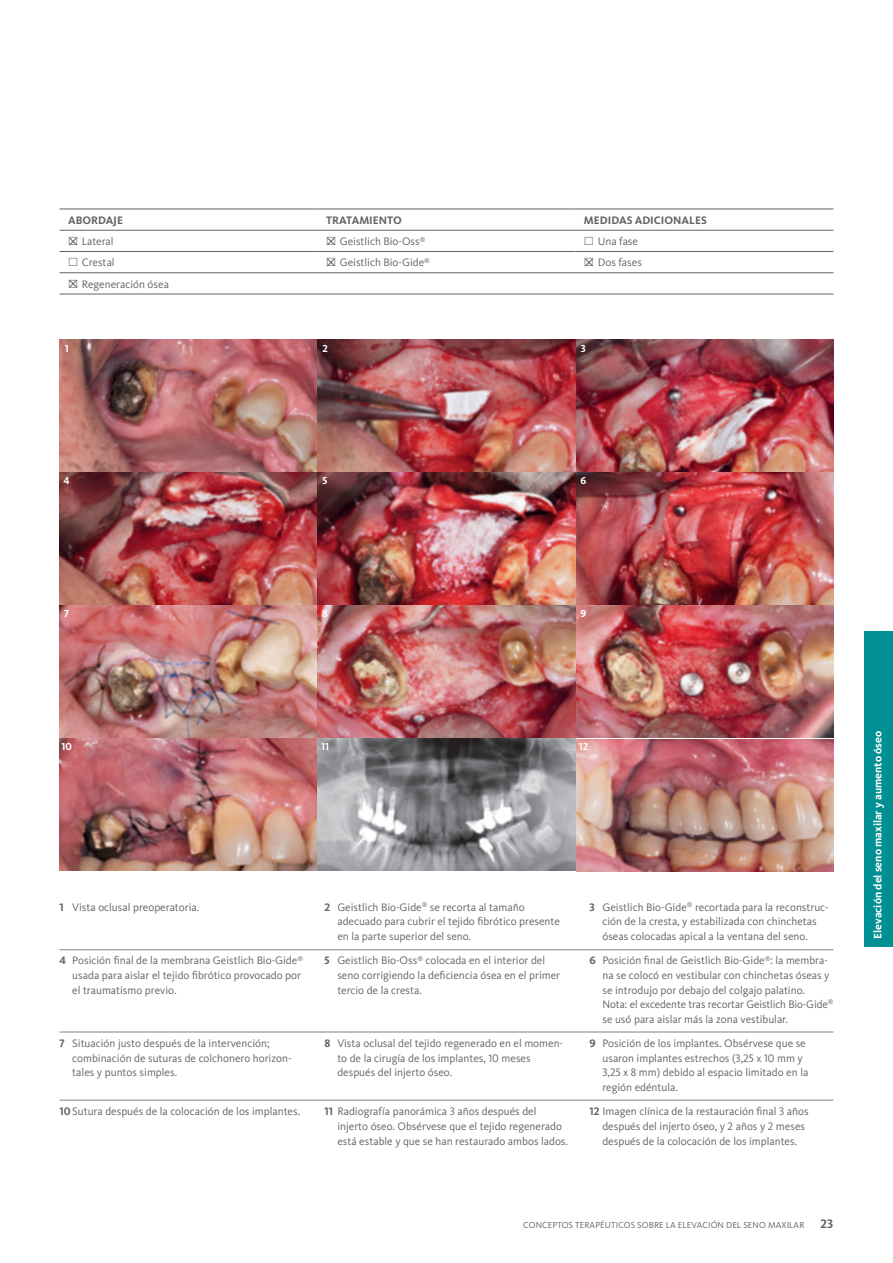
<style>
.page{position:relative;width:893px;height:1263px;background:#fff}
.page>*{position:absolute;margin:0;border:0;box-sizing:border-box;transform-origin:0 0}
.t1{font:700 12.75px "Kievit Pro";color:#636366}
.t2{font:11.25px/14.7px "Kievit Pro";color:#636366}
.t3{font:700 11.25px "Kievit Pro";color:#636366}
.t4{font:700 11.25px "Kievit Pro";color:#fff}
.t5{font:700 10.5px "Kievit Pro";color:#fff}
.t6{font:9px "Kievit Pro";letter-spacing:.01em;color:#636366}
.s1{font-weight:700}
</style>
<div class="page">
<img style="left:60px;top:340px;width:773px;height:532px">
<img style="left:60px;top:340px;width:257px;height:132px">
<img style="left:576px;top:340px;width:257px;height:132px">
<img style="left:318px;top:340px;width:257px;height:132px">
<img style="left:60px;top:473px;width:257px;height:132px">
<img style="left:576px;top:473px;width:257px;height:132px">
<img style="left:318px;top:473px;width:257px;height:132px">
<img style="left:60px;top:606px;width:257px;height:132px">
<img style="left:576px;top:606px;width:257px;height:132px">
<img style="left:318px;top:606px;width:257px;height:132px">
<img style="left:60px;top:739px;width:257px;height:132px">
<svg style="left:318px;top:739px;width:257px;height:132px;background:#8f9093"></svg>
<hr style="left:60px;top:949px;width:773px;height:1px;background:#636366">
<hr style="left:60px;top:1032px;width:773px;height:1px;background:#636366">
<hr style="left:60px;top:251px;width:257px;height:1px;background:#636366">
<hr style="left:317px;top:251px;width:258px;height:1px;background:#636366">
<hr style="left:575px;top:251px;width:258px;height:1px;background:#636366">
<hr style="left:60px;top:272px;width:257px;height:1px;background:#636366">
<hr style="left:317px;top:272px;width:258px;height:1px;background:#636366">
<hr style="left:575px;top:272px;width:258px;height:1px;background:#636366">
<hr style="left:60px;top:294px;width:257px;height:1px;background:#636366">
<hr style="left:317px;top:294px;width:258px;height:1px;background:#636366">
<hr style="left:575px;top:294px;width:258px;height:1px;background:#636366">
<hr style="left:60px;top:208px;width:257px;height:1px;background:#636366">
<hr style="left:317px;top:208px;width:258px;height:1px;background:#636366">
<hr style="left:575px;top:208px;width:258px;height:1px;background:#636366">
<hr style="left:60px;top:230px;width:257px;height:1px;background:#636366">
<hr style="left:317px;top:230px;width:258px;height:1px;background:#636366">
<hr style="left:575px;top:230px;width:258px;height:1px;background:#636366">
<hr style="left:60px;top:1100px;width:773px;height:1px;background:#636366">
<div style="left:864px;top:631px;width:29px;height:316px;background:#009093"></div>
<svg style="left:69px;top:237px;width:8px;height:9px"></svg>
<svg style="left:327px;top:237px;width:8px;height:9px"></svg>
<svg style="left:327px;top:258px;width:8px;height:9px"></svg>
<svg style="left:585px;top:258px;width:8px;height:9px"></svg>
<svg style="left:69px;top:279px;width:8px;height:9px"></svg>
<p class="t3" style="left:68px;top:213px;width:56px">ABORDAJE</p>
<p class="t3" style="left:326px;top:213px;width:77px">TRATAMIENTO</p>
<p class="t3" style="left:584px;top:213px;width:124px">MEDIDAS ADICIONALES</p>
<p class="t2" style="left:82px;top:234px;width:33px">Lateral</p>
<p class="t2" style="left:336px;top:234px;width:91px">-Geistlich Bio‑Oss<sup>®</sup></p>
<p class="t2" style="left:598px;top:234px;width:42px">Una fase</p>
<p class="t2" style="left:82px;top:255px;width:34px">Crestal</p>
<p class="t2" style="left:340px;top:255px;width:92px">Geistlich Bio‑Gide<sup>®</sup></p>
<p class="t2" style="left:598px;top:255px;width:46px">Dos fases</p>
<p class="t2" style="left:82px;top:276px;width:89px">Regeneración ósea</p>
<p class="t5" style="left:65px;top:342px;width:6px">1</p>
<p class="t5" style="left:322px;top:342px;width:7px">2</p>
<p class="t5" style="left:581px;top:342px;width:7px">3</p>
<p class="t5" style="left:64px;top:475px;width:8px">4</p>
<p class="t5" style="left:323px;top:475px;width:6px">5</p>
<p class="t5" style="left:580px;top:475px;width:7px">6</p>
<p class="t5" style="left:64px;top:607px;width:7px">7</p>
<p class="t5" style="left:322px;top:607px;width:7px">8</p>
<p class="t5" style="left:580px;top:607px;width:7px">9</p>
<p class="t5" style="left:61px;top:740px;width:12px">10</p>
<p class="t5" style="left:321px;top:740px;width:10px">11</p>
<p class="t5" style="left:579px;top:740px;width:11px">12</p>
<p class="t2" style="left:60px;top:899px;width:141px"><span class="s1">1</span> Vista oclusal preoperatoria.</p>
<p class="t2" style="left:337px;top:899px;width:224px;text-indent:-13px"><span class="s1">2</span> Geistlich Bio‑Gide<sup>®</sup> se recorta al tamaño adecuado para cubrir el tejido fibrótico presente en la parte superior del seno.</p>
<p class="t2" style="left:602px;top:899px;width:228px;text-indent:-13px"><span class="s1">3</span> Geistlich Bio‑Gide<sup>®</sup> recortada para la reconstruc&shy;ción de la cresta, y estabilizada con chinchetas óseas colocadas apical a la ventana del seno.</p>
<p class="t2" style="left:72px;top:953px;width:232px;text-indent:-13px"><span class="s1">4</span> Posición final de la membrana Geistlich Bio‑Gide<sup>® </sup>usada para aislar el tejido fibrótico provocado por el traumatismo previo.</p>
<p class="t2" style="left:337px;top:953px;width:224px;text-indent:-13px"><span class="s1">5</span> Geistlich Bio‑Oss<sup>®</sup> colocada en el interior del seno corrigiendo la deficiencia ósea en el primer tercio de la cresta.</p>
<p class="t2" style="left:602px;top:953px;width:232px;text-indent:-13px"><span class="s1">6</span> Posición final de Geistlich Bio‑Gide<sup>®</sup>: la membra&shy;na se colocó en vestibular con chinchetas óseas y se introdujo por debajo del colgajo palatino.<br>Nota: el excedente tras recortar Geistlich Bio‑Gide<sup>® </sup>se usó para aislar más la zona vestibular.</p>
<p class="t2" style="left:72px;top:1036px;width:221px;text-indent:-13px"><span class="s1">7</span> Situación justo después de la intervención; combinación de suturas de colchonero horizon&shy;tales y puntos simples.</p>
<p class="t2" style="left:337px;top:1036px;width:227px;text-indent:-13px"><span class="s1">8</span> Vista oclusal del tejido regenerado en el momen&shy;to de la cirugía de los implantes, 10 meses después del injerto óseo.</p>
<p class="t2" style="left:602px;top:1036px;width:207px;text-indent:-13px"><span class="s1">9</span> Posición de los implantes. Obsérvese que se usaron implantes estrechos (3,25 x 10 mm y 3,25 x 8 mm) debido al espacio limitado en la región edéntula.</p>
<p class="t2" style="left:60px;top:1104px;width:242px"><span class="s1">10</span>Sutura después de la colocación de los implantes.</p>
<p class="t2" style="left:337px;top:1104px;width:232px;text-indent:-13px"><span class="s1">11</span> Radiografía panorámica 3 años después del injerto óseo. Obsérvese que el tejido regenerado está estable y que se han restaurado ambos lados.</p>
<p class="t2" style="left:602px;top:1104px;width:208px;text-indent:-13px"><span class="s1">12</span> Imagen clínica de la restauración final 3 años después del injerto óseo, y 2 años y 2 meses después de la colocación de los implantes.</p>
<p class="t6" style="left:523px;top:1219px;width:283px">CONCEPTOS TERAPÉUTICOS SOBRE LA ELEVACIÓN DEL SENO MAXILAR</p>
<p class="t1" style="left:821px;top:1215px;width:14px">23</p>
<p class="t4" style="left:871px;top:939px;width:209px;rotate:-90deg">Elevación del seno maxilar y aumento óseo</p>
</div>
